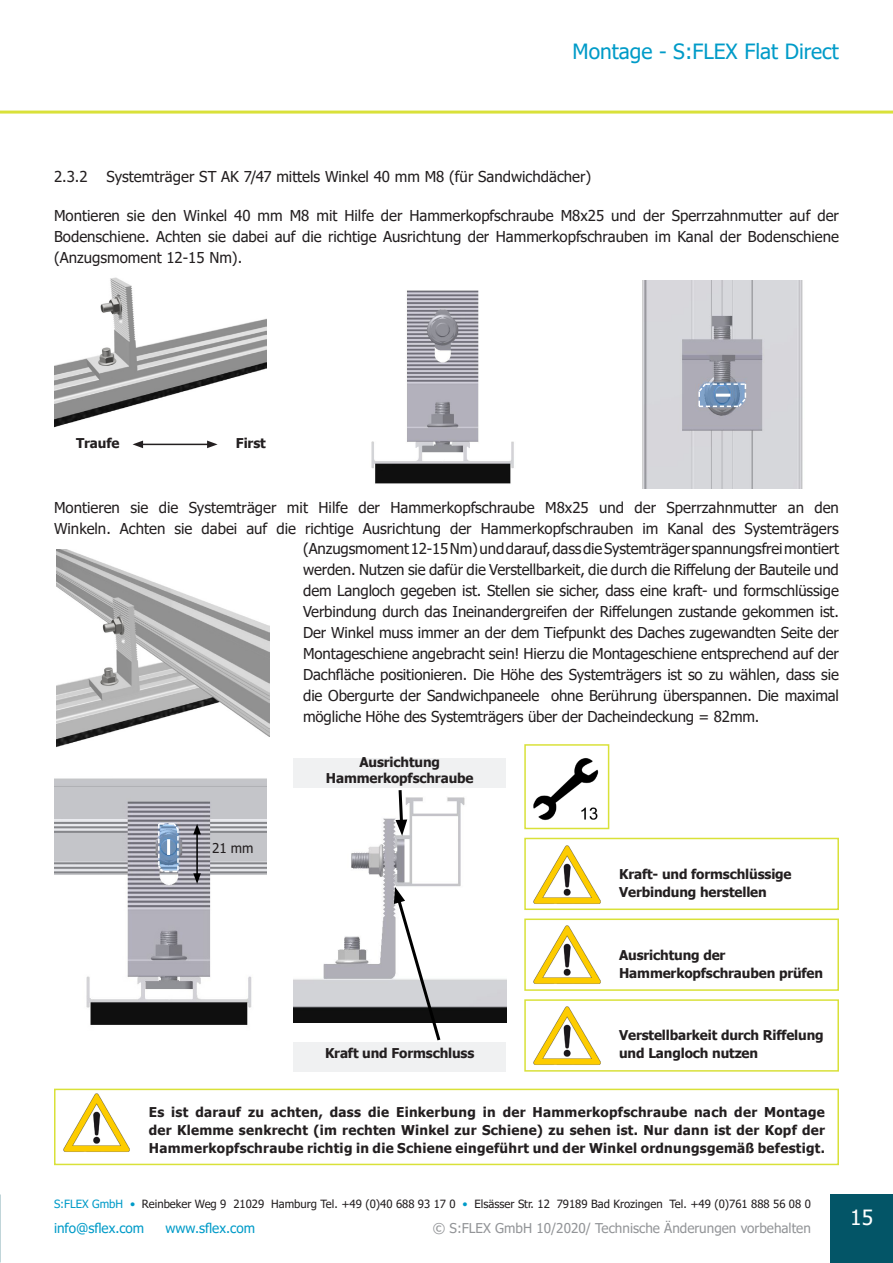
<style>
.page{position:relative;width:893px;height:1263px;background:#fff}
.page>*{position:absolute;margin:0;border:0;box-sizing:border-box;transform-origin:0 0}
.t1{font:21px "Tahoma";color:#009bc8}
.t2{font:21px "Tahoma";color:#fff}
.t3{font:15px/21px "Tahoma";color:#231f20;text-align:justify}
.t4{font:700 13.5px/18px "Tahoma";letter-spacing:-.01em;color:#231f20}
.t5{font:13.5px "Tahoma";color:#939598}
.t6{font:13.5px "Tahoma";color:#009bc8}
.t7{font:13.5px "Tahoma";color:#231f20}
.t8{font:11.4px "Tahoma";color:#231f20}
.s1{color:#009bc8}
</style>
<div class="page">
<img style="left:57px;top:550px;width:212px;height:197px">
<img style="left:54px;top:277px;width:213px;height:151px">
<hr style="left:0;top:111px;width:893px;height:3px;background:#d9e139">
<div style="left:830px;top:1194px;width:63px;height:69px;background:#035567"></div>
<img style="left:371px;top:290px;width:143px;height:194px">
<img style="left:642px;top:281px;width:161px;height:207px">
<svg style="left:697px;top:382px;width:50px;height:26px"></svg>
<img style="left:54px;top:778px;width:213px;height:247px">
<img style="left:293px;top:787px;width:213px;height:236px">
<hr style="left:196px;top:832px;width:2px;height:44px;background:#000">
<svg style="left:193px;top:824px;width:8px;height:10px"></svg>
<svg style="left:193px;top:873px;width:8px;height:11px"></svg>
<svg style="left:157px;top:822px;width:23px;height:51px"></svg>
<hr style="left:167px;top:839px;width:3px;height:16px;background:#fff">
<div style="left:293px;top:1042px;width:213px;height:30px;background:#f0f1f2"></div>
<div style="left:293px;top:758px;width:213px;height:29px;background:#f0f1f2"></div>
<svg style="left:396px;top:787px;width:11px;height:49px"></svg>
<svg style="left:394px;top:887px;width:49px;height:154px"></svg>
<div style="left:524px;top:744px;width:85px;height:85px;border:2px solid #d9e139"></div>
<img style="left:533px;top:758px;width:66px;height:62px">
<div style="left:524px;top:838px;width:315px;height:72px;border:2px solid #d9e139"></div>
<img style="left:533px;top:845px;width:68px;height:59px">
<div style="left:524px;top:999px;width:315px;height:72px;border:2px solid #d9e139"></div>
<img style="left:533px;top:1006px;width:68px;height:59px">
<div style="left:524px;top:918px;width:315px;height:73px;border:2px solid #d9e139"></div>
<img style="left:533px;top:925px;width:68px;height:59px">
<div style="left:54px;top:1089px;width:785px;height:76px;border:2px solid #d9e139"></div>
<img style="left:63px;top:1093px;width:67px;height:59px">
<hr style="left:141px;top:444px;width:68px;height:1px;background:#231f20">
<svg style="left:133px;top:441px;width:10px;height:7px"></svg>
<svg style="left:207px;top:441px;width:11px;height:7px"></svg>
<h1 class="t1" style="left:572px;top:37px;width:268px">Montage - S:FLEX Flat Direct</h1>
<p class="t3" style="left:54px;top:166px;width:539px">2.3.2 Systemträger ST AK 7/47 mittels Winkel 40 mm M8 (für Sandwichdächer)</p>
<p class="t3" style="left:54px;top:205px;width:786px">Montieren sie den Winkel 40 mm M8 mit Hilfe der Hammerkopfschraube M8x25 und der Sperrzahnmutter auf der Bodenschiene. Achten sie dabei auf die richtige Ausrichtung der Hammerkopfschrauben im Kanal der Bodenschiene (Anzugsmoment 12-15 Nm).</p>
<p class="t4" style="left:76px;top:435px;width:45px">Traufe</p>
<p class="t4" style="left:236px;top:435px;width:31px">First</p>
<p class="t3" style="left:54px;top:498px;width:786px">Montieren sie die Systemträger mit Hilfe der Hammerkopfschraube M8x25 und der Sperrzahnmutter an den<br>Winkeln. Achten sie dabei auf die richtige Ausrichtung der Hammerkopfschrauben im Kanal des Systemträgers</p>
<p class="t3" style="left:303px;top:538px;width:537px">(Anzugsmoment 12-15 Nm) und darauf, dass die Systemträger spannungsfrei montiert werden. Nutzen sie dafür die Verstellbarkeit, die durch die Riffelung der Bauteile und dem Langloch gegeben ist. Stellen sie sicher, dass eine kraft- und formschlüssige Verbindung durch das Ineinandergreifen der Riffelungen zustande gekommen ist.<br>Der Winkel muss immer an der dem Tiefpunkt des Daches zugewandten Seite der Montageschiene angebracht sein! Hierzu die Montageschiene entsprechend auf der Dachfläche positionieren. Die Höhe des Systemträgers ist so zu wählen, dass sie die Obergurte der Sandwichpaneele ohne Berührung überspannen. Die maximal mögliche Höhe des Systemträgers über der Dacheindeckung = 82mm.</p>
<p class="t4" style="left:326px;top:755px;width:149px;line-height:16.2px;text-align:center">Ausrichtung<br>Hammerkopfschraube</p>
<p class="t7" style="left:212px;top:839px;width:43px">21 mm</p>
<p class="t4" style="left:325px;top:1044px;width:151px">Kraft und Formschluss</p>
<p class="t4" style="left:619px;top:865px;width:174px">Kraft- und formschlüssige<br>Verbindung herstellen</p>
<p class="t4" style="left:619px;top:946px;width:206px">Ausrichtung der<br>Hammerkopfschrauben prüfen</p>
<p class="t4" style="left:619px;top:1027px;width:206px">Verstellbarkeit durch Riffelung und Langloch nutzen</p>
<p class="t4" style="left:149px;top:1103px;width:678px;text-align:justify">Es ist darauf zu achten, dass die Einkerbung in der Hammerkopfschraube nach der Montage der Klemme senkrecht (im rechten Winkel zur Schiene) zu sehen ist. Nur dann ist der Kopf der Hammerkopfschraube richtig in die Schiene eingeführt und der Winkel ordnungsgemäß befestigt.</p>
<p class="t8" style="left:54px;top:1196px;width:758px"><span class="s1">S:FLEX GmbH •</span> Reinbeker Weg 9 21029 Hamburg Tel. +49 (0)40 688 93 17 0 <span class="s1">•</span> Elsässer Str. 12 79189 Bad Krozingen Tel. +49 (0)761 888 56 08 0</p>
<p class="t6" style="left:54px;top:1219px;width:92px">info@sflex.com</p>
<p class="t6" style="left:165px;top:1219px;width:91px">www.sflex.com</p>
<p class="t5" style="left:433px;top:1219px;width:380px">© S:FLEX GmbH 10/2020/ Technische Änderungen vorbehalten</p>
<h1 class="t2" style="left:850px;top:1203px;width:24px">15</h1>
</div>
